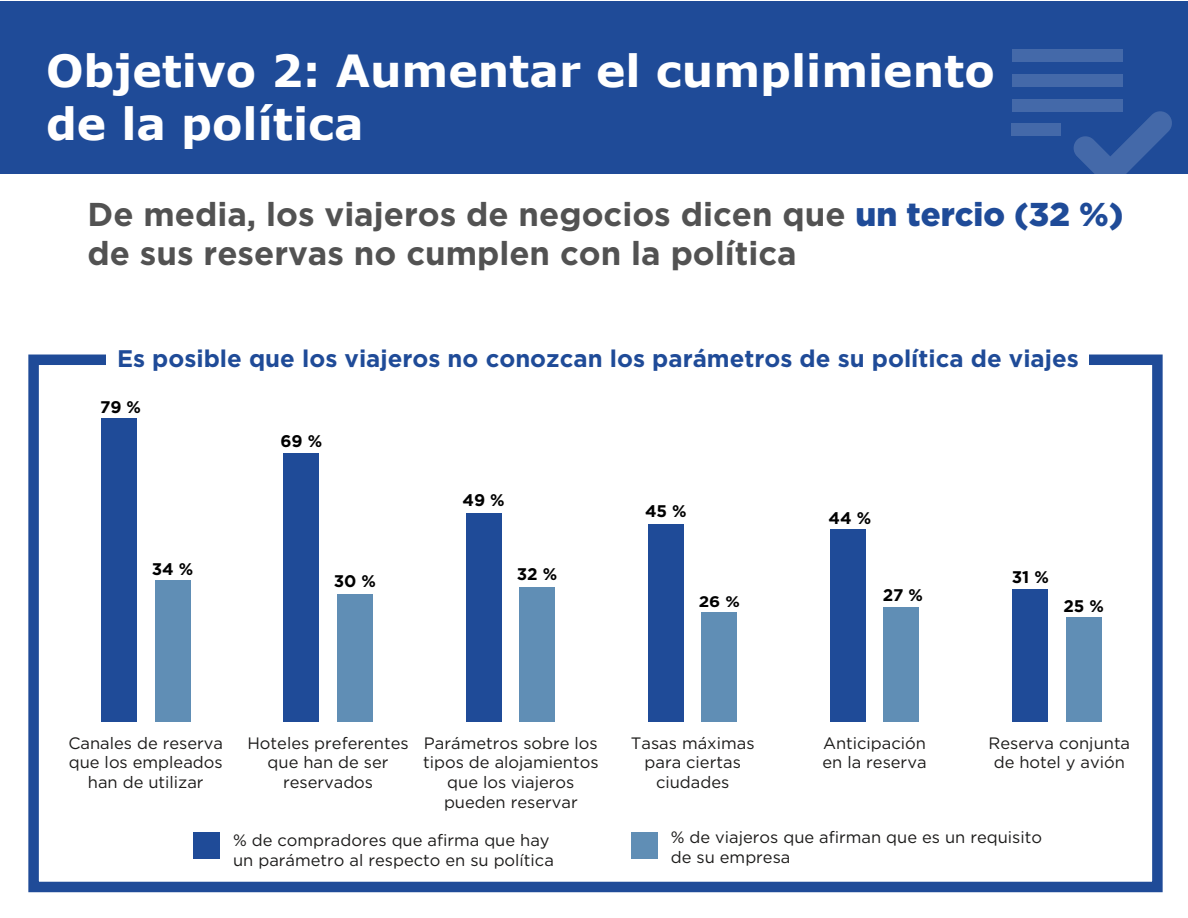
<style>
.page{position:relative;width:1188px;height:918px;background:#fff}
.page>*{position:absolute;margin:0;border:0;box-sizing:border-box;transform-origin:0 0}
.t1{font:700 44.25px/53.1px "Verdana";color:#fff}
.t2{font:700 33px/39.6px "Gotham";color:#525252}
.t3{font:700 24px "Gotham";color:#1f4b98}
.t4{font:700 16.8px "Gotham";color:#000}
.t5{font:16.5px/19.6px "Gotham";color:#1c1b1a;text-align:center}
.t6{font:700 15.3px "Gotham";color:#000;scale:1.1 1}
.s1{font-weight:900;color:#1f4b98}
</style>
<div class="page">
<div style="left:28px;top:355px;width:1135px;height:537px;border:10px solid #1f4b98"></div>
<div style="left:106px;top:333px;width:982px;height:53px;background:#fff"></div>
<div style="left:0;top:2px;width:1188px;height:172px;background:#1f4b98"></div>
<div style="left:101px;top:418px;width:36px;height:303px;background:#1f4b98"></div>
<div style="left:155px;top:580px;width:35px;height:141px;background:#608eb5"></div>
<div style="left:284px;top:453px;width:35px;height:268px;background:#1f4b98"></div>
<div style="left:337px;top:594px;width:36px;height:127px;background:#608eb5"></div>
<div style="left:466px;top:513px;width:36px;height:208px;background:#1f4b98"></div>
<div style="left:519px;top:587px;width:36px;height:134px;background:#608eb5"></div>
<div style="left:648px;top:524px;width:36px;height:197px;background:#1f4b98"></div>
<div style="left:701px;top:612px;width:36px;height:109px;background:#608eb5"></div>
<div style="left:830px;top:529px;width:36px;height:192px;background:#1f4b98"></div>
<div style="left:884px;top:607px;width:35px;height:114px;background:#608eb5"></div>
<div style="left:1013px;top:589px;width:35px;height:132px;background:#1f4b98"></div>
<div style="left:1066px;top:617px;width:36px;height:104px;background:#608eb5"></div>
<div style="left:194px;top:832px;width:26px;height:27px;background:#1f4b98"></div>
<div style="left:631px;top:832px;width:27px;height:27px;background:#608eb5"></div>
<div style="left:1012px;top:50px;width:110px;height:12px;background:#4469a9"></div>
<div style="left:1012px;top:74px;width:110px;height:13px;background:#4469a9"></div>
<div style="left:1012px;top:99px;width:110px;height:12px;background:#4469a9"></div>
<div style="left:1012px;top:124px;width:49px;height:12px;background:#4469a9"></div>
<svg style="left:1072px;top:110px;width:100px;height:64px"></svg>
<h1 class="t1" style="left:46px;top:43px;width:950px">Objetivo 2: Aumentar el cumplimiento de la política</h1>
<h2 class="t2" style="left:88px;top:194px;width:1037px">De media, los viajeros de negocios dicen que <span class="s1">un tercio (32 %) </span>de sus reservas no cumplen con la política</h2>
<h3 class="t3" style="left:117px;top:343px;width:963px">Es posible que los viajeros no conozcan los parámetros de su política de viajes</h3>
<p class="t4" style="left:100px;top:396px;width:42px">79 %</p>
<p class="t4" style="left:152px;top:558px;width:43px">34 %</p>
<p class="t4" style="left:281px;top:429px;width:43px">69 %</p>
<p class="t4" style="left:334px;top:569px;width:44px">30 %</p>
<p class="t4" style="left:463px;top:489px;width:44px">49 %</p>
<p class="t4" style="left:517px;top:563px;width:42px">32 %</p>
<p class="t4" style="left:645px;top:500px;width:43px">45 %</p>
<p class="t6" style="left:699px;top:592px;width:39px">26 %</p>
<p class="t4" style="left:829px;top:507px;width:44px">44 %</p>
<p class="t4" style="left:883px;top:584px;width:42px">27 %</p>
<p class="t4" style="left:1012px;top:566px;width:39px">31 %</p>
<p class="t4" style="left:1063px;top:595px;width:42px">25 %</p>
<p class="t5" style="left:68px;top:733px;width:156px">Canales de reserva que los empleados han de utilizar</p>
<p class="t5" style="left:423px;top:733px;width:177px">Parámetros sobre los tipos de alojamientos que los viajeros pueden reservar</p>
<p class="t5" style="left:631px;top:733px;width:125px">Tasas máximas para ciertas ciudades</p>
<p class="t5" style="left:822px;top:733px;width:106px;text-align:left">Anticipación en la reserva</p>
<p class="t5" style="left:989px;top:733px;width:143px">Reserva conjunta de hotel y avión</p>
<p class="t5" style="left:247px;top:733px;width:163px">Hoteles preferentes que han de ser reservados</p>
<p class="t5" style="left:233px;top:830px;width:322px;text-align:left">% de compradores que afirma que hay un parámetro al respecto en su política</p>
<p class="t5" style="left:671px;top:827px;width:373px;text-align:left">% de viajeros que afirman que es un requisito de su empresa</p>
</div>
